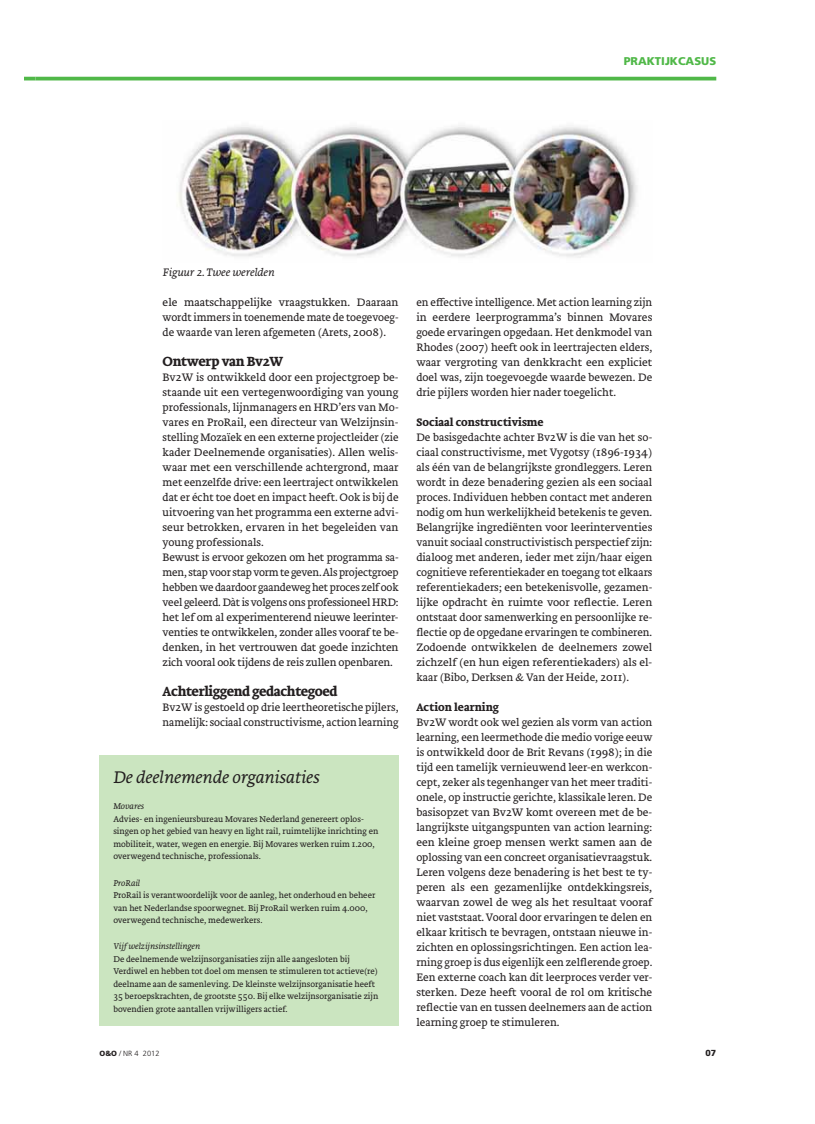
<style>
.page{position:relative;width:815px;height:1124px;background:#fff}
.page>*{position:absolute;margin:0;border:0;box-sizing:border-box;transform-origin:0 0}
.t1{font:italic 300 17.5px "Brioni Text Std";color:#231f20}
.t2{font:700 13.75px "Brioni Text Std";letter-spacing:-.025em;color:#231f20}
.t3{font:300 11.25px/15px "Brioni Text Std";color:#231f20;text-align:justify}
.t4{font:700 11.25px "Brioni Text Std";color:#231f20}
.t5{font:italic 300 11.25px "Brioni Text Std";color:#231f20}
.t6{font:900 11.25px "Frutiger LT Std";color:#50b848}
.t7{font:300 8.75px/12.5px "Brioni Text Std";color:#231f20}
.t8{font:italic 300 8.75px "Brioni Text Std";color:#231f20}
.t9{font:900 8.75px "Frutiger LT Std";color:#231f20}
.t10{font:300 7.5px "Frutiger LT Std";color:#231f20}
.s1{font-weight:900}
</style>
<div class="page">
<svg style="left:25px;top:77px;width:10px;height:3px"></svg>
<hr style="left:35px;top:77px;width:681px;height:3px;background:#50b848">
<div style="left:99px;top:755px;width:300px;height:270px;background:#cbe5c0"></div>
<img style="left:178px;top:127px;width:459px;height:131px">
<p class="t6" style="left:624px;top:56px;width:94px">PRAKTIJKCASUS</p>
<p class="t5" style="left:163px;top:267px;width:113px">Figuur 2. Twee werelden</p>
<p class="t3" style="left:163px;top:295px;width:237px">ele maatschappelijke vraagstukken. Daaraan wordt immers in toenemende mate de toegevoeg&shy;de waarde van leren afgemeten (Arets, 2008).</p>
<p class="t2" style="left:163px;top:354px;width:122px">Ontwerp van Bv2W</p>
<p class="t3" style="left:163px;top:370px;width:238px;text-align:left">Bv2W is ontwikkeld door een projectgroep be&shy;staande uit een vertegenwoordiging van young professionals, lijnmanagers en HRD’ers van Mo&shy;vares en ProRail, een directeur van Welzijnsin&shy;stelling Mozaïek en een externe projectleider (zie kader Deelnemende organisaties). Allen welis&shy;waar met een verschillende achtergrond, maar met eenzelfde drive: een leertraject ontwikkelen dat er écht toe doet en impact heeft. Ook is bij de uitvoering van het programma een externe advi&shy;seur betrokken, ervaren in het begeleiden van young professionals.<br>Bewust is ervoor gekozen om het programma sa&shy;men, stap voor stap vorm te geven. Als projectgroep hebben we daardoor gaandeweg het proces zelf ook veel geleerd. Dàt is volgens ons professioneel HRD: het lef om al experimenterend nieuwe leerinter&shy;venties te ontwikkelen, zonder alles vooraf te be&shy;denken, in het vertrouwen dat goede inzichten zich vooral ook tijdens de reis zullen openbaren.</p>
<p class="t2" style="left:163px;top:684px;width:176px">Achterliggend gedachtegoed</p>
<p class="t3" style="left:163px;top:700px;width:238px">Bv2W is gestoeld op drie leertheoretische pijlers, namelijk: sociaal constructivisme, action learning</p>
<h1 class="t1" style="left:113px;top:770px;width:208px">De deelnemende organisaties</h1>
<p class="t8" style="left:113px;top:802px;width:32px">Movares</p>
<p class="t7" style="left:113px;top:813px;width:266px">Advies- en ingenieursbureau Movares Nederland genereert oplos&shy;singen op het gebied van heavy en light rail, ruimtelijke inrichting en mobiliteit, water, wegen en energie. Bij Movares werken ruim 1.200, overwegend technische, professionals.</p>
<p class="t8" style="left:113px;top:879px;width:28px">ProRail</p>
<p class="t7" style="left:113px;top:889px;width:263px">ProRail is verantwoordelijk voor de aanleg, het onderhoud en beheer van het Nederlandse spoorwegnet. Bij ProRail werken ruim 4.000, overwegend technische, medewerkers.</p>
<p class="t8" style="left:113px;top:942px;width:88px">Vijf welzijnsinstellingen</p>
<p class="t7" style="left:113px;top:953px;width:266px">De deelnemende welzijnsorganisaties zijn alle aangesloten bij Verdiwel en hebben tot doel om mensen te stimuleren tot actieve(re) deelname aan de samenleving. De kleinste welzijnsorganisatie heeft 35 beroepskrachten, de grootste 550. Bij elke welzijnsorganisatie zijn bovendien grote aantallen vrijwilligers actief.</p>
<p class="t3" style="left:416px;top:295px;width:238px">en effective intelligence. Met action learning zijn in eerdere leerprogramma’s binnen Movares goede ervaringen opgedaan. Het denkmodel van Rhodes (2007) heeft ook in leertrajecten elders, waar vergroting van denkkracht een expliciet doel was, zijn toegevoegde waarde bewezen. De drie pijlers worden hier nader toegelicht.</p>
<p class="t4" style="left:416px;top:416px;width:129px">Sociaal constructivisme</p>
<p class="t3" style="left:416px;top:430px;width:238px">De basisgedachte achter Bv2W is die van het so&shy;ciaal constructivisme, met Vygotsy (1896-1934) als één van de belangrijkste grondleggers. Leren wordt in deze benadering gezien als een sociaal proces. Individuen hebben contact met anderen nodig om hun werkelijkheid betekenis te geven.<br>Belangrijke ingrediënten voor leerinterventies vanuit sociaal constructivistisch perspectief zijn: dialoog met anderen, ieder met zijn/haar eigen cognitieve referentiekader en toegang tot elkaars referentiekaders; een betekenisvolle, gezamen&shy;lijke opdracht èn ruimte voor reflectie. Leren ontstaat door samenwerking en persoonlijke re&shy;flectie op de opgedane ervaringen te combineren.<br>Zodoende ontwikkelen de deelnemers zowel zichzelf (en hun eigen referentiekaders) als el&shy;kaar (Bibo, Derksen &amp; Van der Heide, 2011).</p>
<p class="t4" style="left:416px;top:701px;width:84px">Action learning</p>
<p class="t3" style="left:416px;top:715px;width:238px">Bv2W wordt ook wel gezien als vorm van action learning, een leermethode die medio vorige eeuw is ontwikkeld door de Brit Revans (1998); in die tijd een tamelijk vernieuwend leer-en werkcon&shy;cept, zeker als tegenhanger van het meer traditi&shy;onele, op instructie gerichte, klassikale leren. De basisopzet van Bv2W komt overeen met de be&shy;langrijkste uitgangspunten van action learning: een kleine groep mensen werkt samen aan de oplossing van een concreet organisatievraagstuk.<br>Leren volgens deze benadering is het best te ty&shy;peren als een gezamenlijke ontdekkingsreis, waarvan zowel de weg als het resultaat vooraf niet vaststaat. Vooral door ervaringen te delen en elkaar kritisch te bevragen, ontstaan nieuwe in&shy;zichten en oplossingsrichtingen. Een action lea&shy;rning groep is dus eigenlijk een zelflerende groep.<br>Een externe coach kan dit leerproces verder ver&shy;sterken. Deze heeft vooral de rol om kritische reflectie van en tussen deelnemers aan de action learning groep te stimuleren.</p>
<p class="t10" style="left:100px;top:1049px;width:62px"><span class="s1">O&amp;O</span> / NR 4 2012</p>
<p class="t9" style="left:705px;top:1048px;width:12px">07</p>
</div>
